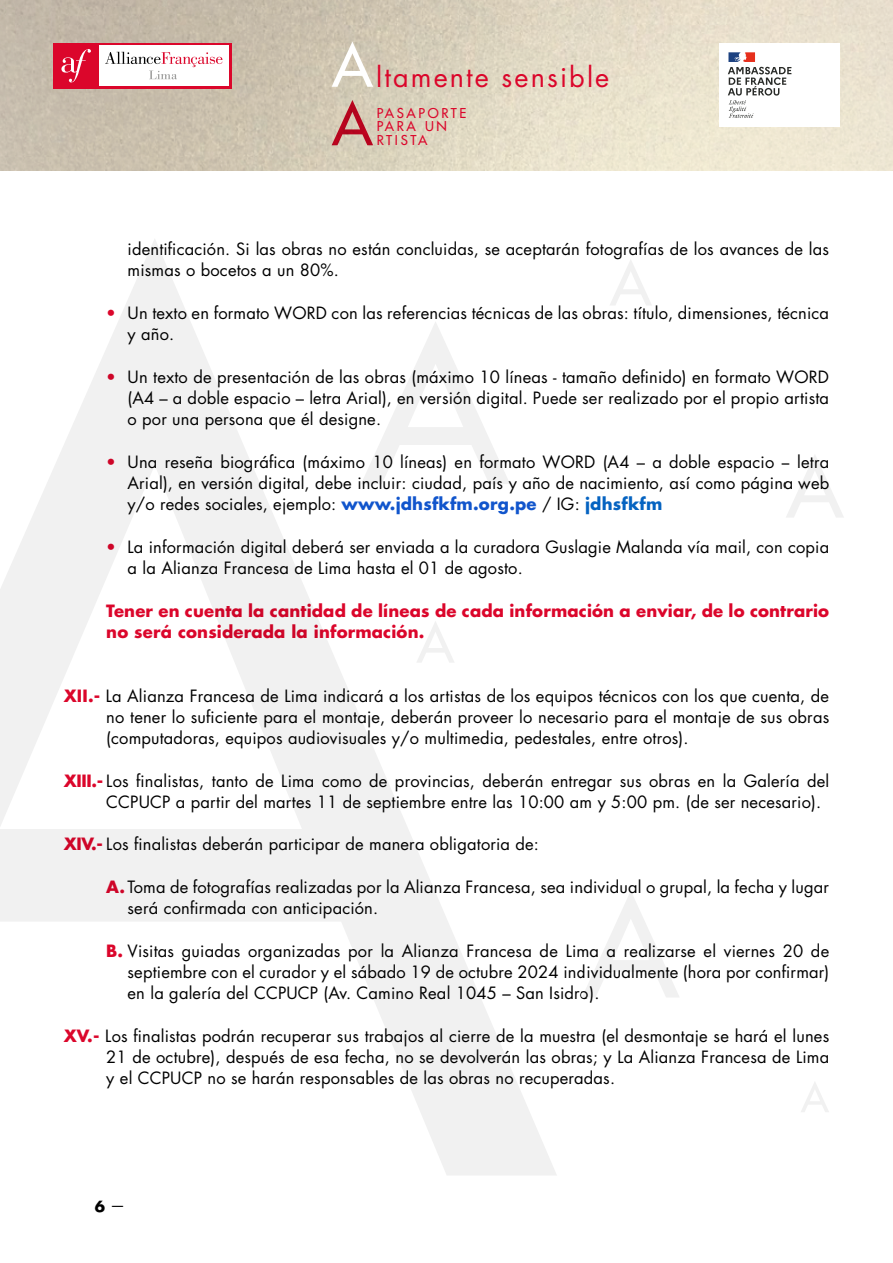
<style>
.page{position:relative;width:893px;height:1263px;background:#fff}
.page>*{position:absolute;margin:0;border:0;box-sizing:border-box;transform-origin:0 0}
.t1{font:500 57.6px "Futura Std";color:#db062b}
.t2{font:500 57.6px "Futura Std";color:#fff}
.t3{font:27px "Futura Std";letter-spacing:.08em;color:#db062b}
.t4{font:16.5px/21.3px "Futura Std";letter-spacing:.01em;color:#000}
.t5{font:700 16.5px/21.3px "Futura Std";letter-spacing:.01em;color:#db062b}
.t6{font:700 15px "Futura Std";color:#000}
.t7{font:500 13.2px "Futura Std";letter-spacing:.2em;color:#db062b}
.s1{color:#db062b}
.s2{font-weight:700;color:#15c}
.s3{font-weight:700;color:#0563c1}
.s4{font-weight:700;color:#db062b}
.s5{font-weight:400}
</style>
<div class="page">
<svg style="left:583px;top:892px;width:96px;height:105px"></svg>
<svg style="left:610px;top:260px;width:41px;height:45px"></svg>
<svg style="left:786px;top:455px;width:57px;height:62px"></svg>
<svg style="left:801px;top:1082px;width:28px;height:30px"></svg>
<svg style="left:0;top:239px;width:556px;height:936px"></svg>
<img style="left:0;top:0;width:893px;height:170px">
<div style="left:53px;top:43px;width:179px;height:45px;background:#db062b"></div>
<div style="left:99px;top:46px;width:130px;height:40px;background:#fff"></div>
<svg style="left:105px;top:52px;width:117px;height:27px"></svg>
<svg style="left:61px;top:49px;width:30px;height:33px"></svg>
<div style="left:719px;top:43px;width:121px;height:84px;background:#fff"></div>
<svg style="left:728px;top:52px;width:63px;height:66px"></svg>
<h1 class="t2" style="left:332px;top:29px;width:42px">A</h1>
<h2 class="t3" style="left:376px;top:60px;width:235px">ltamente sensible</h2>
<h1 class="t1" style="left:332px;top:88px;width:42px">A</h1>
<p class="t7" style="left:377px;top:105px;width:91px">PASAPORTE</p>
<p class="t7" style="left:377px;top:118px;width:72px">PARA UN</p>
<p class="t7" style="left:377px;top:132px;width:52px">RTISTA</p>
<p class="t4" style="left:128px;top:239px;width:703px">identificación. Si las obras no están concluidas, se aceptarán fotografías de los avances de las mismas o bocetos a un 80%.</p>
<p class="t4" style="left:128px;top:302px;width:703px;text-indent:-21px"><span class="s1">•</span> Un texto en formato WORD con las referencias técnicas de las obras: título, dimensiones, técnica y año.</p>
<p class="t4" style="left:128px;top:366px;width:703px;text-align:justify;text-indent:-21px"><span class="s1">•</span> Un texto de presentación de las obras (máximo 10 líneas - tamaño definido) en formato WORD (A4 – a doble espacio – letra Arial), en versión digital. Puede ser realizado por el propio artista o por una persona que él designe.</p>
<p class="t4" style="left:128px;top:451px;width:703px;text-align:justify;text-indent:-21px"><span class="s1">•</span> Una reseña biográfica (máximo 10 líneas) en formato WORD (A4 – a doble espacio – letra Arial), en versión digital, debe incluir: ciudad, país y año de nacimiento, así como página web y/o redes sociales, ejemplo: <span class="s2">www.jdhsfkfm.org.pe</span> / IG: <span class="s3">jdhsfkfm</span></p>
<p class="t4" style="left:128px;top:536px;width:703px;text-indent:-21px"><span class="s1">•</span> La información digital deberá ser enviada a la curadora Guslagie Malanda vía mail, con copia a la Alianza Francesa de Lima hasta el 01 de agosto.</p>
<p class="t5" style="left:106px;top:599px;width:724px">Tener en cuenta la cantidad de líneas de cada información a enviar, de lo contrario no será considerada la información.</p>
<p class="t4" style="left:106px;top:685px;width:724px;text-align:justify;text-indent:-43px"><span class="s4">XII.-</span> La Alianza Francesa de Lima indicará a los artistas de los equipos técnicos con los que cuenta, de no tener lo suficiente para el montaje, deberán proveer lo necesario para el montaje de sus obras (computadoras, equipos audiovisuales y/o multimedia, pedestales, entre otros).</p>
<p class="t4" style="left:106px;top:770px;width:724px;text-indent:-43px"><span class="s4">XIII.-</span> Los finalistas, tanto de Lima como de provincias, deberán entregar sus obras en la Galería del<br>CCPUCP a partir del martes 11 de septiembre entre las 10:00 am y 5:00 pm. (de ser necesario).</p>
<p class="t4" style="left:64px;top:834px;width:477px"><span class="s4">XIV.-</span> Los finalistas deberán participar de manera obligatoria de:</p>
<p class="t4" style="left:128px;top:876px;width:703px;text-indent:-21px"><span class="s4">A.</span> Toma de fotografías realizadas por la Alianza Francesa, sea individual o grupal, la fecha y lugar será confirmada con anticipación.</p>
<p class="t4" style="left:128px;top:940px;width:703px;text-align:justify;text-indent:-21px"><span class="s4">B.</span> Visitas guiadas organizadas por la Alianza Francesa de Lima a realizarse el viernes 20 de septiembre con el curador y el sábado 19 de octubre 2024 individualmente (hora por confirmar) en la galería del CCPUCP (Av. Camino Real 1045 – San Isidro).</p>
<p class="t4" style="left:106px;top:1025px;width:724px;text-align:justify;text-indent:-43px"><span class="s4">XV.-</span> Los finalistas podrán recuperar sus trabajos al cierre de la muestra (el desmontaje se hará el lunes 21 de octubre), después de esa fecha, no se devolverán las obras; y La Alianza Francesa de Lima y el CCPUCP no se harán responsables de las obras no recuperadas.</p>
<p class="t6" style="left:95px;top:1196px;width:32px">6 <span class="s5">—</span></p>
</div>
